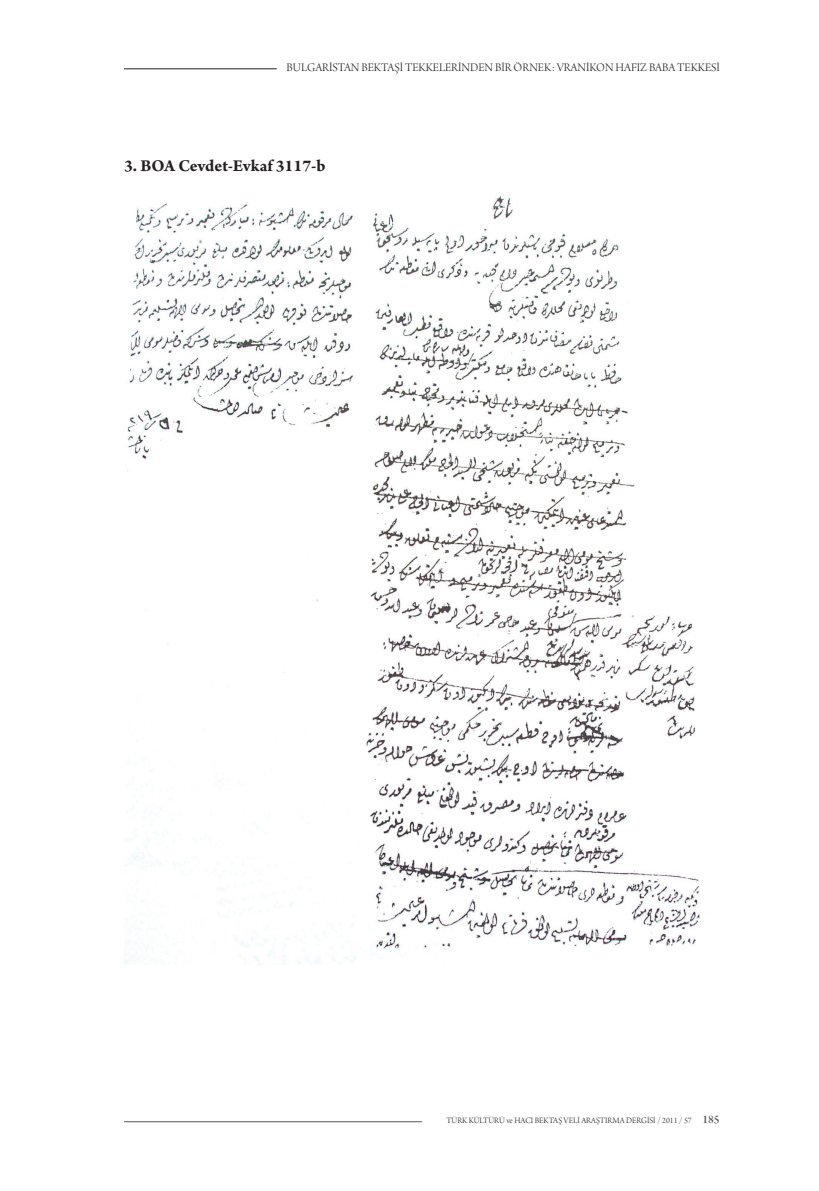
<style>
.page{position:relative;width:819px;height:1191px;background:#fff}
.page>*{position:absolute;margin:0;border:0;box-sizing:border-box;transform-origin:0 0}
.t1{font:700 17.5px "Arno Pro";color:#231f20}
.t2{font:12.25px "Arno Pro Light Display";color:#231f20}
.t3{font:8.75px "Arno Pro Light Display";color:#231f20}
.s1{font-family:"Arno Pro Smbd Display";font-size:12.25px;color:#57585a}
</style>
<div class="page">
<hr style="left:124px;top:68px;width:153px;height:1px;background:#231f20">
<hr style="left:124px;top:1121px;width:298px;height:1px;background:#57585a">
<img style="left:124px;top:195px;width:576px;height:769px">
<p class="t2" style="left:286px;top:61px;width:434px">BULGARİSTAN BEKTAŞİ TEKKELERİNDEN BİR ÖRNEK: VRANİKON HAFIZ BABA TEKKESİ</p>
<p class="t1" style="left:124px;top:155px;width:203px">3. BOA Cevdet-Evkaf 3117-b</p>
<p class="t3" style="left:446px;top:1116px;width:275px">TÜRK KÜLTÜRÜ ve HACI BEKTAŞ VELİ ARAŞTIRMA DERGİSİ / 2011 / 57 <span class="s1">185</span></p>
</div>
